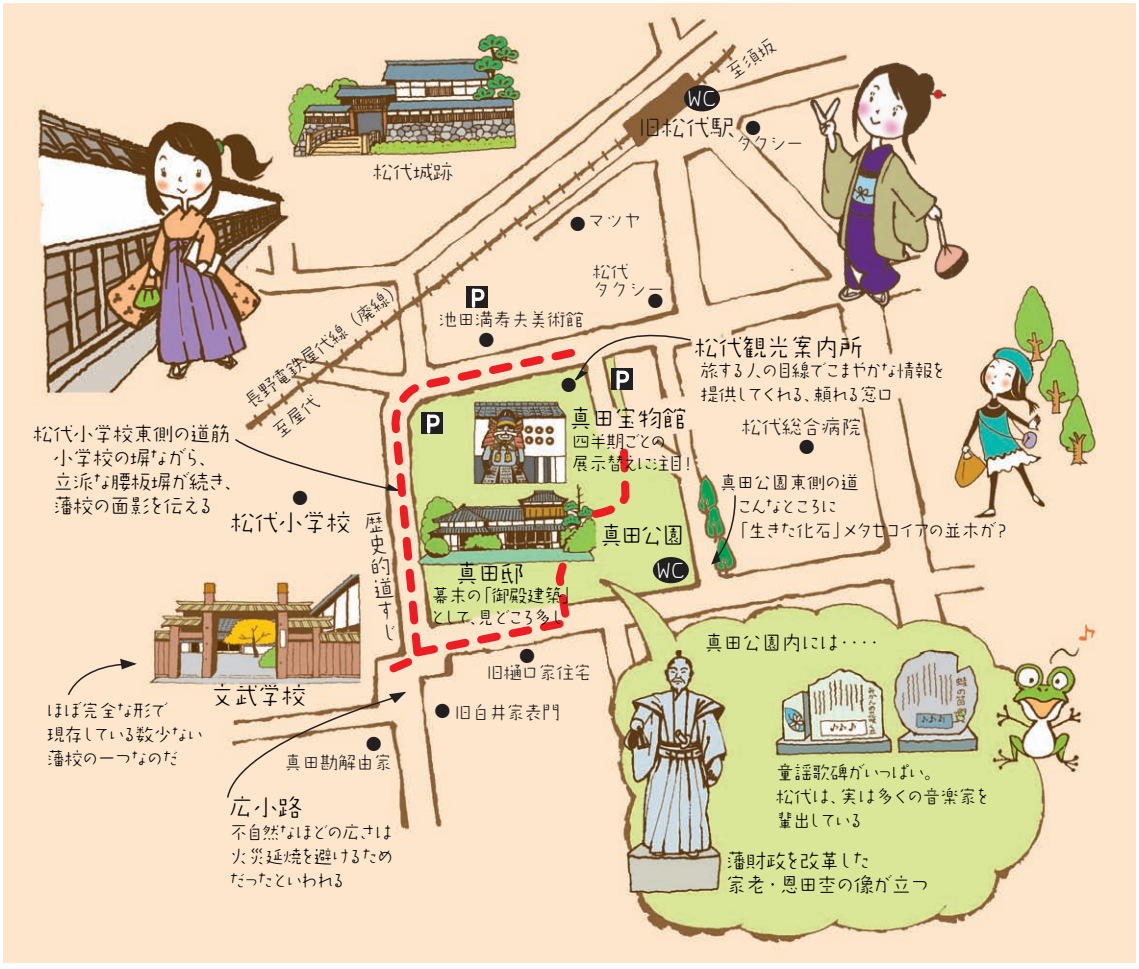
<style>
.page{position:relative;width:1139px;height:969px;background:#fff}
.page>*{position:absolute;margin:0;border:0;box-sizing:border-box;transform-origin:0 0}
.t1{font:300 24px "Haru Gaku Std";color:#030303}
.t2{font:300 24px "Haru Gaku Std";color:#231f20}
.t3{font:300 22.2px/22.2px "Haru Gaku Std";color:#231f20;text-align:justify;scale:.9 1}
.t4{font:300 21.6px "Haru Gaku Std";color:#fff}
.t5{font:300 20px/24px "Haru Gaku Std";letter-spacing:-.06em;color:#030303}
.t6{font:300 20px "Haru Gaku Std";color:#231f20}
.t7{font:300 18px/18px "Haru Gaku Std";color:#231f20}
.t8{font:300 18px/24px "Haru Gaku Std";letter-spacing:-.165em;color:#030303}
.t9{font:300 18px/24px "Haru Gaku Std";letter-spacing:-.085em;color:#030303}
.t10{font:300 18px/24px "Haru Gaku Std";letter-spacing:-.12em;color:#030303;text-align:justify}
.t11{font:300 18px/24px "Haru Gaku Std";letter-spacing:-.08em;color:#030303}
.t12{font:300 18px/22px "Haru Gaku Std";letter-spacing:-.155em;color:#030303}
.t13{font:300 18px/24px "Haru Gaku Std";letter-spacing:-.09em;color:#030303}
.t14{font:300 18px/22px "Haru Gaku Std";letter-spacing:-.145em;color:#030303}
.t15{font:300 16px "Haru Gaku Std";color:#231f20}
</style>
<div class="page">
<img style="left:4px;top:3px;width:1131px;height:959px">
<img style="left:379px;top:343px;width:201px;height:337px">
<div style="left:652px;top:557px;width:36px;height:26px;background:#231f20;border-radius:50%"></div>
<svg style="left:710px;top:494px;width:26px;height:71px"></svg>
<svg style="left:66px;top:657px;width:70px;height:39px"></svg>
<svg style="left:226px;top:690px;width:180px;height:109px"></svg>
<div style="left:421px;top:412px;width:21px;height:21px;background:#231f20"></div>
<svg style="left:426px;top:414px;width:14px;height:20px"></svg>
<div style="left:683px;top:85px;width:36px;height:26px;background:#231f20;border-radius:50%"></div>
<svg style="left:573px;top:319px;width:119px;height:72px"></svg>
<div style="left:466px;top:286px;width:21px;height:21px;background:#231f20"></div>
<svg style="left:470px;top:288px;width:15px;height:21px"></svg>
<img style="left:756px;top:37px;width:264px;height:299px">
<svg style="left:586px;top:440px;width:47px;height:523px"></svg>
<svg style="left:409px;top:550px;width:166px;height:111px"></svg>
<svg style="left:726px;top:37px;width:50px;height:42px"></svg>
<svg style="left:233px;top:393px;width:166px;height:99px"></svg>
<p class="t4" style="left:687px;top:86px;width:30px">WC</p>
<p class="t6" style="left:373px;top:160px;width:81px">松代城跡</p>
<p class="t2" style="left:637px;top:114px;width:97px">旧松代駅</p>
<p class="t15" style="left:745px;top:119px;width:17px">●</p>
<p class="t7" style="left:735px;top:134px;width:69px">タクシー</p>
<p class="t7" style="left:587px;top:212px;width:55px">マツヤ</p>
<p class="t15" style="left:569px;top:215px;width:17px">●</p>
<p class="t7" style="left:592px;top:263px;width:73px">松代<br>タクシー</p>
<p class="t7" style="left:241px;top:396px;width:195px;rotate:-37deg">長野電鉄屋代線（廃線）</p>
<p class="t15" style="left:647px;top:292px;width:17px">●</p>
<p class="t7" style="left:439px;top:310px;width:146px">池田満寿夫美術館</p>
<p class="t15" style="left:478px;top:331px;width:17px">●</p>
<p class="t1" style="left:694px;top:334px;width:169px">松代観光案内所</p>
<p class="t8" style="left:700px;top:359px;width:249px">旅する人の目線でこまやかな情報を提供してくれる、頼れる窓口</p>
<p class="t15" style="left:560px;top:376px;width:17px">●</p>
<p class="t1" style="left:568px;top:405px;width:119px">真田宝物館</p>
<p class="t6" style="left:741px;top:415px;width:121px">松代総合病院</p>
<p class="t5" style="left:34px;top:422px;width:212px">松代小学校東側の道筋　小学校の塀ながら、<br>　立派な腰板塀が続き、　藩校の面影を伝える</p>
<p class="t14" style="left:572px;top:431px;width:126px">四半期ごとの<br>展示替えに注目！</p>
<p class="t15" style="left:798px;top:438px;width:17px">●</p>
<p class="t13" style="left:719px;top:471px;width:140px">真田公園東側の道　こんなところに</p>
<p class="t15" style="left:292px;top:489px;width:17px">●</p>
<p class="t1" style="left:231px;top:509px;width:121px">松代小学校</p>
<p class="t8" style="left:719px;top:519px;width:292px">　「生きた化石」メタセコイアの並木が？</p>
<p class="t3" style="left:363px;top:513px;width:15px;rotate:-7deg">歴史的道すじ</p>
<p class="t1" style="left:599px;top:522px;width:87px">真田公園</p>
<p class="t1" style="left:455px;top:559px;width:71px">真田邸</p>
<p class="t4" style="left:656px;top:558px;width:30px">WC</p>
<p class="t12" style="left:429px;top:585px;width:152px">幕末の「御殿建築」として、見どころ多し</p>
<p class="t5" style="left:704px;top:631px;width:177px">真田公園内には‥‥</p>
<p class="t15" style="left:519px;top:647px;width:17px">●</p>
<p class="t7" style="left:486px;top:664px;width:107px">旧樋口家住宅</p>
<p class="t11" style="left:46px;top:699px;width:160px">ほぼ完全な形で<br>現存している数少ない藩校の一つなのだ</p>
<p class="t1" style="left:210px;top:681px;width:97px">文武学校</p>
<p class="t15" style="left:366px;top:735px;width:17px">●</p>
<p class="t7" style="left:284px;top:754px;width:109px">真田勘解由家</p>
<p class="t1" style="left:229px;top:793px;width:74px">広小路</p>
<p class="t10" style="left:228px;top:820px;width:167px">不自然なほどの広さは火災延焼を避けるためだったといわれる</p>
<p class="t15" style="left:434px;top:702px;width:17px">●</p>
<p class="t7" style="left:454px;top:704px;width:107px">旧白井家表門</p>
<p class="t9" style="left:776px;top:761px;width:217px">童謡歌碑がいっぱい。<br>松代は、実は多くの音楽家を輩出している</p>
<p class="t5" style="left:725px;top:849px;width:205px">藩財政を改革した<br>家老・恩田杢の像が立つ</p>
</div>
